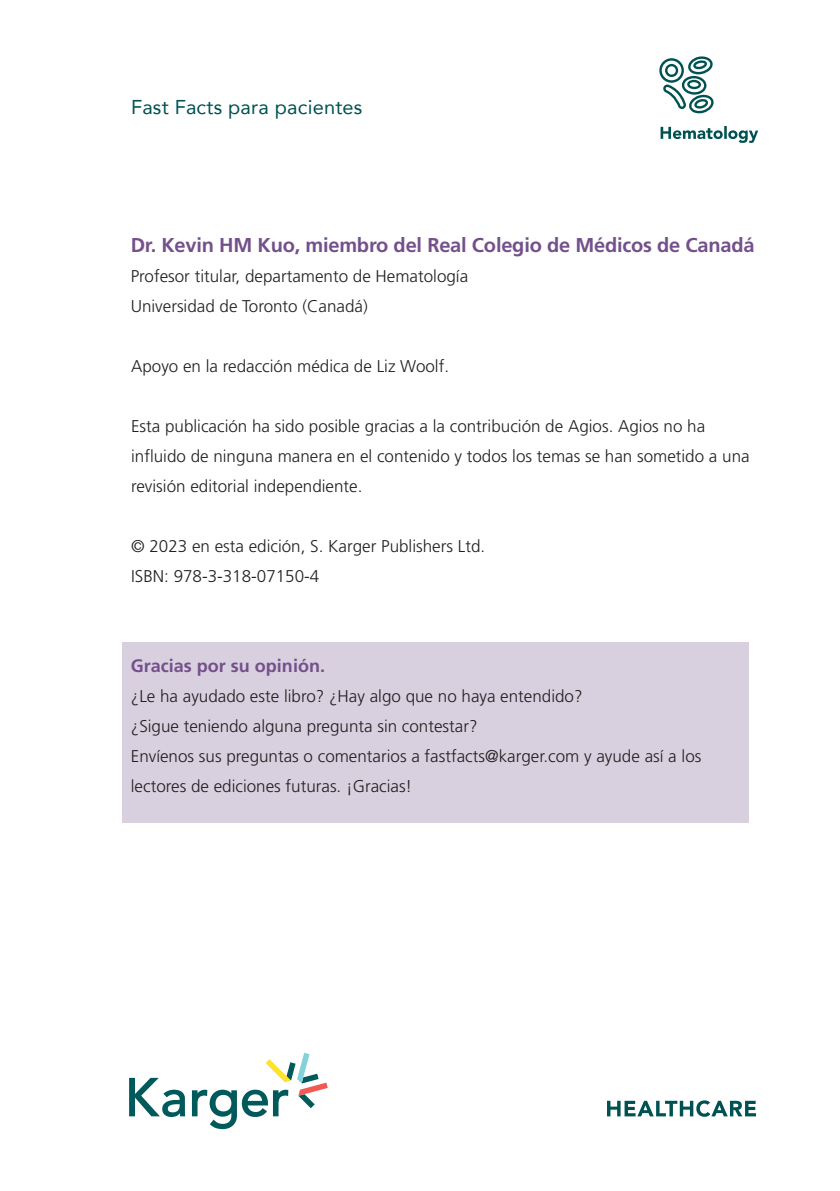
<style>
.page{position:relative;width:840px;height:1191px;background:#fff}
.page>*{position:absolute;margin:0;border:0;box-sizing:border-box;transform-origin:0 0}
.t1{font:700 20px "Frutiger";letter-spacing:-.01em;color:#74508b}
.t2{font:20px "Avenir";letter-spacing:.01em;color:#005252}
.t3{font:700 18px "Frutiger";color:#74508b}
.t4{font:300 17px/30px "Frutiger";color:#231f20}
</style>
<div class="page">
<svg style="left:129px;top:1052px;width:198px;height:77px"></svg>
<svg style="left:607px;top:1100px;width:148px;height:16px"></svg>
<div style="left:122px;top:642px;width:626px;height:180px;background:#d9d0df"></div>
<svg style="left:660px;top:126px;width:97px;height:17px"></svg>
<svg style="left:659px;top:56px;width:55px;height:57px"></svg>
<p class="t2" style="left:131px;top:91px;width:233px">Fast Facts para pacientes</p>
<p class="t1" style="left:131px;top:233px;width:625px">Dr. Kevin HM Kuo, miembro del Real Colegio de Médicos de Canadá</p>
<p class="t4" style="left:131px;top:261px;width:339px">Profesor titular, departamento de Hematología<br>Universidad de Toronto (Canadá)</p>
<p class="t4" style="left:131px;top:351px;width:319px">Apoyo en la redacción médica de Liz Woolf.</p>
<p class="t4" style="left:131px;top:411px;width:619px">Esta publicación ha sido posible gracias a la contribución de Agios. Agios no ha influido de ninguna manera en el contenido y todos los temas se han sometido a una revisión editorial independiente.</p>
<p class="t4" style="left:131px;top:531px;width:355px">© 2023 en esta edición, S. Karger Publishers Ltd.<br>ISBN: 978-3-318-07150-4</p>
<p class="t3" style="left:131px;top:655px;width:196px">Gracias por su opinión.</p>
<p class="t4" style="left:131px;top:681px;width:571px">¿Le ha ayudado este libro? ¿Hay algo que no haya entendido?<br>¿Sigue teniendo alguna pregunta sin contestar?<br>Envíenos sus preguntas o comentarios a fastfacts@karger.com y ayude así a los lectores de ediciones futuras. ¡Gracias!</p>
</div>
